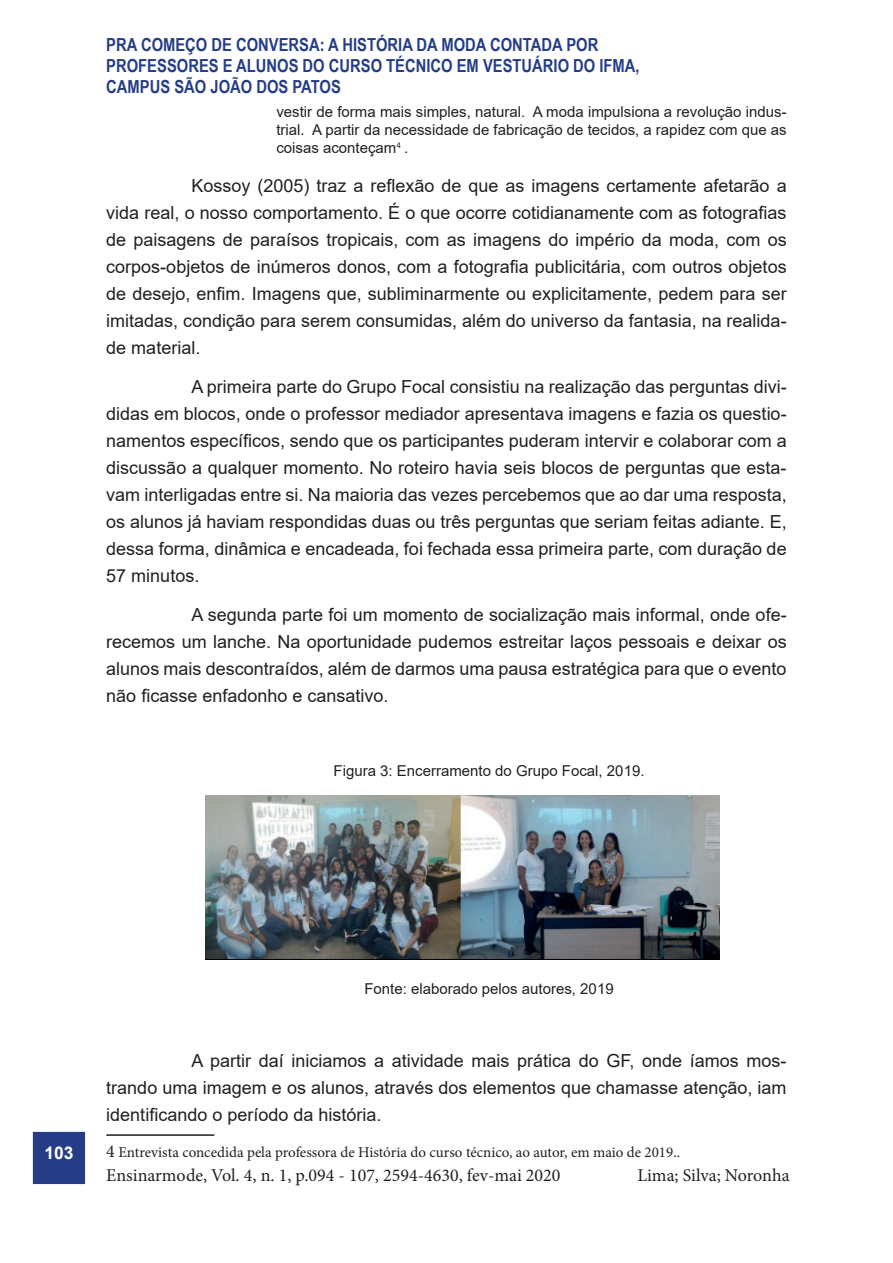
<style>
.page{position:relative;width:893px;height:1263px;background:#fff}
.page>*{position:absolute;margin:0;border:0;box-sizing:border-box;transform-origin:0 0}
.t1{font:18px/27px "Arial";color:#231f20;text-align:justify}
.t2{font:700 18px/21px "Arial Narrow";color:#253d86}
.t3{font:18px "Minion Pro";color:#231f20}
.t4{font:700 17.55px "Arial";color:#fffefa}
.t5{font:15px/18px "Arial";color:#231f20;text-align:justify}
.t6{font:15px "Minion Pro";color:#231f20}
.s1{font-size:18px}
</style>
<div class="page">
<div style="left:33px;top:1132px;width:52px;height:52px;background:#253d86"></div>
<img style="left:205px;top:795px;width:514px;height:164px">
<hr style="left:106px;top:1134px;width:108px;height:2px;background:#231f20">
<p class="t2" style="left:106px;top:33px;width:535px">PRA COMEÇO DE CONVERSA: A HISTÓRIA DA MODA CONTADA POR<br>PROFESSORES E ALUNOS DO CURSO TÉCNICO EM VESTUÁRIO DO IFMA,<br>CAMPUS SÃO JOÃO DOS PATOS</p>
<p class="t5" style="left:276px;top:103px;width:512px">vestir de forma mais simples, natural. A moda impulsiona a revolução indus&shy;trial. A partir da necessidade de fabricação de tecidos, a rapidez com que as coisas aconteçam<sup>4</sup> .</p>
<p class="t1" style="left:106px;top:172px;width:682px;text-indent:85px">Kossoy (2005) traz a reflexão de que as imagens certamente afetarão a vida real, o nosso comportamento. É o que ocorre cotidianamente com as fotografias de paisagens de paraísos tropicais, com as imagens do império da moda, com os corpos-objetos de inúmeros donos, com a fotografia publicitária, com outros objetos de desejo, enfim. Imagens que, subliminarmente ou explicitamente, pedem para ser imitadas, condição para serem consumidas, além do universo da fantasia, na realida&shy;de material.</p>
<p class="t1" style="left:106px;top:373px;width:682px;text-indent:85px">A primeira parte do Grupo Focal consistiu na realização das perguntas divi&shy;didas em blocos, onde o professor mediador apresentava imagens e fazia os questio&shy;namentos específicos, sendo que os participantes puderam intervir e colaborar com a discussão a qualquer momento. No roteiro havia seis blocos de perguntas que esta&shy;vam interligadas entre si. Na maioria das vezes percebemos que ao dar uma resposta, os alunos já haviam respondidas duas ou três perguntas que seriam feitas adiante. E, dessa forma, dinâmica e encadeada, foi fechada essa primeira parte, com duração de 57 minutos.</p>
<p class="t1" style="left:106px;top:601px;width:682px;text-indent:85px">A segunda parte foi um momento de socialização mais informal, onde ofe&shy;recemos um lanche. Na oportunidade pudemos estreitar laços pessoais e deixar os alunos mais descontraídos, além de darmos uma pausa estratégica para que o evento não ficasse enfadonho e cansativo.</p>
<p class="t5" style="left:333px;top:761px;width:312px">Figura 3: Encerramento do Grupo Focal, 2019.</p>
<p class="t4" style="left:44px;top:1140px;width:31px">103</p>
<p class="t5" style="left:364px;top:979px;width:251px">Fonte: elaborado pelos autores, 2019</p>
<p class="t1" style="left:106px;top:1047px;width:682px;text-indent:85px">A partir daí iniciamos a atividade mais prática do GF, onde íamos mos&shy;trando uma imagem e os alunos, através dos elementos que chamasse atenção, iam identificando o período da história.</p>
<p class="t6" style="left:106px;top:1142px;width:575px"><span class="s1">4</span> Entrevista concedida pela professora de História do curso técnico, ao autor, em maio de 2019..</p>
<p class="t3" style="left:106px;top:1163px;width:456px">Ensinarmode, Vol. 4, n. 1, p.094 - 107, 2594-4630, fev-mai 2020</p>
<p class="t3" style="left:637px;top:1163px;width:154px">Lima; Silva; Noronha</p>
</div>
